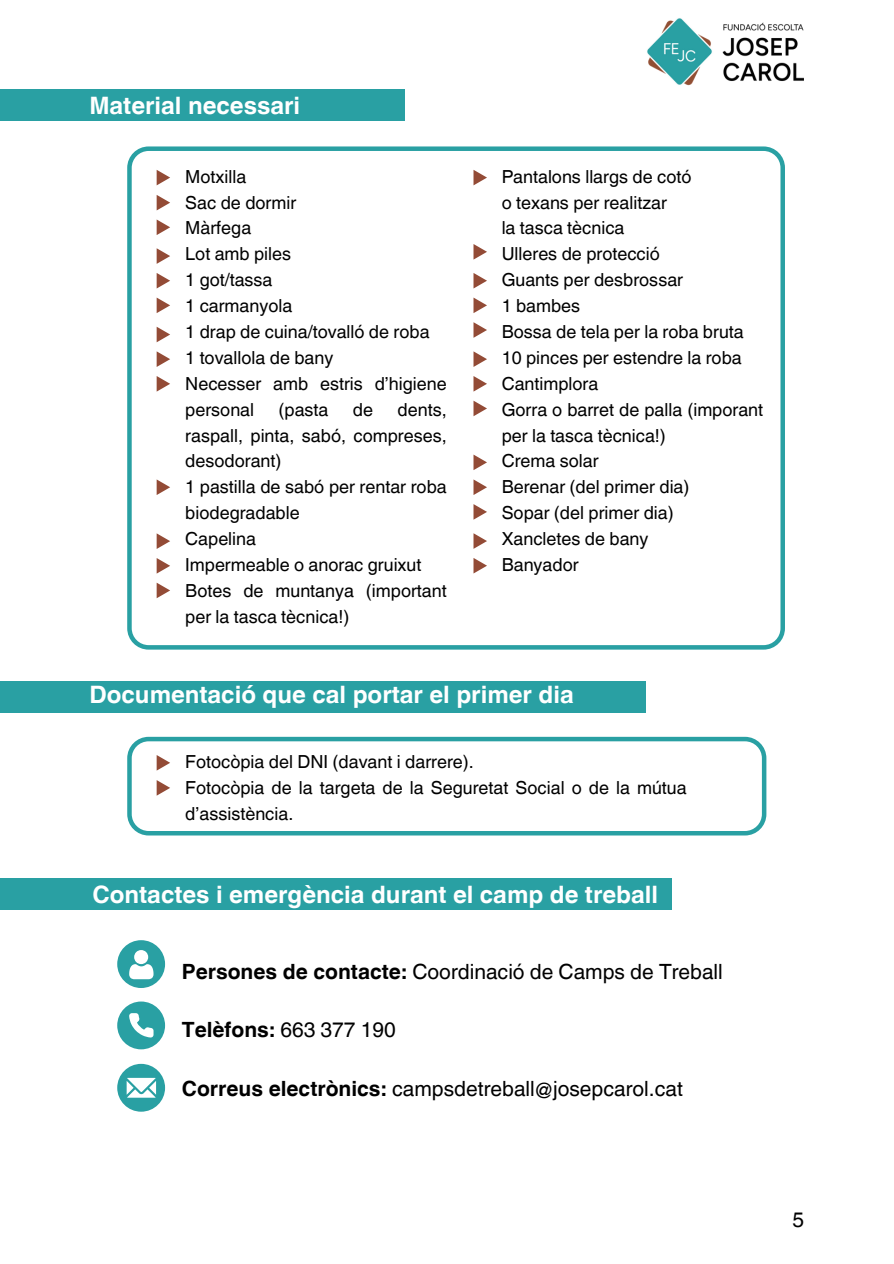
<style>
.page{position:relative;width:894px;height:1264px;background:#fff}
.page>*{position:absolute;margin:0;border:0;box-sizing:border-box;transform-origin:0 0}
.t1{font:700 24px "Helvetica World";color:#fff}
.t2{font:21px "Helvetica World";color:#000}
.t3{font:700 21px "Helvetica World";color:#000}
.t4{font:18px/25.8px "Helvetica World";color:#000}
.s1{font-weight:700}
.s2{font-weight:400}
</style>
<div class="page">
<svg style="left:127px;top:146px;width:657px;height:503px"></svg>
<svg style="left:157px;top:170px;width:13px;height:15px"></svg>
<svg style="left:157px;top:195px;width:13px;height:15px"></svg>
<svg style="left:157px;top:219px;width:13px;height:16px"></svg>
<svg style="left:157px;top:248px;width:13px;height:16px"></svg>
<svg style="left:157px;top:273px;width:13px;height:15px"></svg>
<svg style="left:157px;top:297px;width:13px;height:16px"></svg>
<svg style="left:157px;top:327px;width:13px;height:15px"></svg>
<svg style="left:157px;top:351px;width:13px;height:16px"></svg>
<svg style="left:157px;top:376px;width:13px;height:15px"></svg>
<svg style="left:157px;top:479px;width:13px;height:16px"></svg>
<svg style="left:157px;top:533px;width:13px;height:16px"></svg>
<svg style="left:157px;top:558px;width:13px;height:15px"></svg>
<svg style="left:157px;top:582px;width:13px;height:16px"></svg>
<svg style="left:473px;top:170px;width:14px;height:15px"></svg>
<svg style="left:473px;top:244px;width:14px;height:15px"></svg>
<svg style="left:473px;top:273px;width:14px;height:15px"></svg>
<svg style="left:473px;top:297px;width:14px;height:16px"></svg>
<svg style="left:473px;top:322px;width:14px;height:16px"></svg>
<svg style="left:473px;top:351px;width:14px;height:16px"></svg>
<svg style="left:473px;top:376px;width:14px;height:15px"></svg>
<svg style="left:473px;top:400px;width:14px;height:16px"></svg>
<svg style="left:473px;top:454px;width:14px;height:16px"></svg>
<svg style="left:473px;top:479px;width:14px;height:16px"></svg>
<svg style="left:473px;top:504px;width:14px;height:15px"></svg>
<svg style="left:473px;top:533px;width:14px;height:16px"></svg>
<svg style="left:473px;top:558px;width:14px;height:15px"></svg>
<svg style="left:127px;top:736px;width:639px;height:99px"></svg>
<svg style="left:157px;top:755px;width:13px;height:15px"></svg>
<svg style="left:157px;top:780px;width:13px;height:15px"></svg>
<div style="left:0;top:89px;width:405px;height:31px;background:#29a0a3"></div>
<div style="left:0;top:681px;width:646px;height:31px;background:#29a0a3"></div>
<img style="left:647px;top:18px;width:156px;height:67px">
<svg style="left:117px;top:1063px;width:48px;height:48px"></svg>
<svg style="left:117px;top:1001px;width:48px;height:48px"></svg>
<svg style="left:117px;top:940px;width:48px;height:48px"></svg>
<div style="left:0;top:878px;width:671px;height:31px;background:#29a0a3"></div>
<p class="t1" style="left:89px;top:86px;width:212px">Material necessari</p>
<p class="t4" style="left:185px;top:163px;width:63px">Motxilla</p>
<p class="t4" style="left:185px;top:189px;width:112px">Sac de dormir</p>
<p class="t4" style="left:185px;top:215px;width:67px">Màrfega</p>
<p class="t4" style="left:185px;top:241px;width:107px">Lot amb piles</p>
<p class="t4" style="left:185px;top:267px;width:89px">1 got/tassa</p>
<p class="t4" style="left:185px;top:293px;width:108px">1 carmanyola</p>
<p class="t4" style="left:185px;top:319px;width:246px">1 drap de cuina/tovalló de roba</p>
<p class="t4" style="left:185px;top:345px;width:149px">1 tovallola de bany</p>
<p class="t4" style="left:185px;top:370px;width:263px">Necesser amb estris d’higiene personal</p>
<p class="t4" style="left:278px;top:396px;width:51px">(pasta</p>
<p class="t4" style="left:353px;top:396px;width:22px">de</p>
<p class="t4" style="left:185px;top:396px;width:263px;text-align:justify;text-indent:212px">dents, raspall, pinta, sabó, compreses, desodorant)</p>
<p class="t4" style="left:185px;top:474px;width:263px">1 pastilla de sabó per rentar roba biodegradable</p>
<p class="t4" style="left:185px;top:526px;width:72px">Capelina</p>
<p class="t4" style="left:185px;top:552px;width:237px">Impermeable o anorac gruixut</p>
<p class="t4" style="left:185px;top:577px;width:263px">Botes de muntanya (important per la tasca tècnica!)</p>
<p class="t4" style="left:501px;top:163px;width:191px">Pantalons llargs de cotó</p>
<p class="t4" style="left:501px;top:189px;width:167px">o texans per realitzar</p>
<p class="t4" style="left:501px;top:215px;width:124px">la tasca tècnica</p>
<p class="t4" style="left:501px;top:241px;width:160px">Ulleres de protecció</p>
<p class="t4" style="left:501px;top:267px;width:183px">Guants per desbrossar</p>
<p class="t4" style="left:501px;top:293px;width:80px">1 bambes</p>
<p class="t4" style="left:501px;top:319px;width:243px">Bossa de tela per la roba bruta</p>
<p class="t4" style="left:501px;top:345px;width:241px">10 pinces per estendre la roba</p>
<p class="t4" style="left:501px;top:370px;width:98px">Cantimplora</p>
<p class="t4" style="left:501px;top:396px;width:263px">Gorra o barret de palla (imporant per la tasca tècnica!)</p>
<p class="t4" style="left:501px;top:448px;width:98px">Crema solar</p>
<p class="t4" style="left:501px;top:474px;width:189px">Berenar (del primer dia)</p>
<p class="t4" style="left:501px;top:500px;width:174px">Sopar (del primer dia)</p>
<p class="t4" style="left:501px;top:526px;width:148px">Xancletes de bany</p>
<p class="t4" style="left:501px;top:552px;width:78px">Banyador</p>
<p class="t1" style="left:89px;top:675px;width:486px">Documentació que cal portar el primer dia</p>
<h1 class="t4" style="left:185px;top:748px;width:290px">Fotocòpia del DNI (davant i darrere).</h1>
<p class="t4" style="left:185px;top:774px;width:503px">Fotocòpia de la targeta de la Seguretat Social o de la mútua d’assistència.</p>
<p class="t1" style="left:92px;top:874px;width:567px">Contactes i emergència durant el camp de treball</p>
<p class="t2" style="left:182px;top:959px;width:542px"><span class="s1">Persones de contacte:</span> Coordinació de Camps de Treball</p>
<p class="t3" style="left:182px;top:1012px;width:215px">Telèfons: <span class="s2">663 377 190</span></p>
<p class="t2" style="left:182px;top:1076px;width:502px"><span class="s1">Correus electrònics:</span> campsdetreball@josepcarol.cat</p>
<p class="t2" style="left:792px;top:1207px;width:13px">5</p>
</div>
